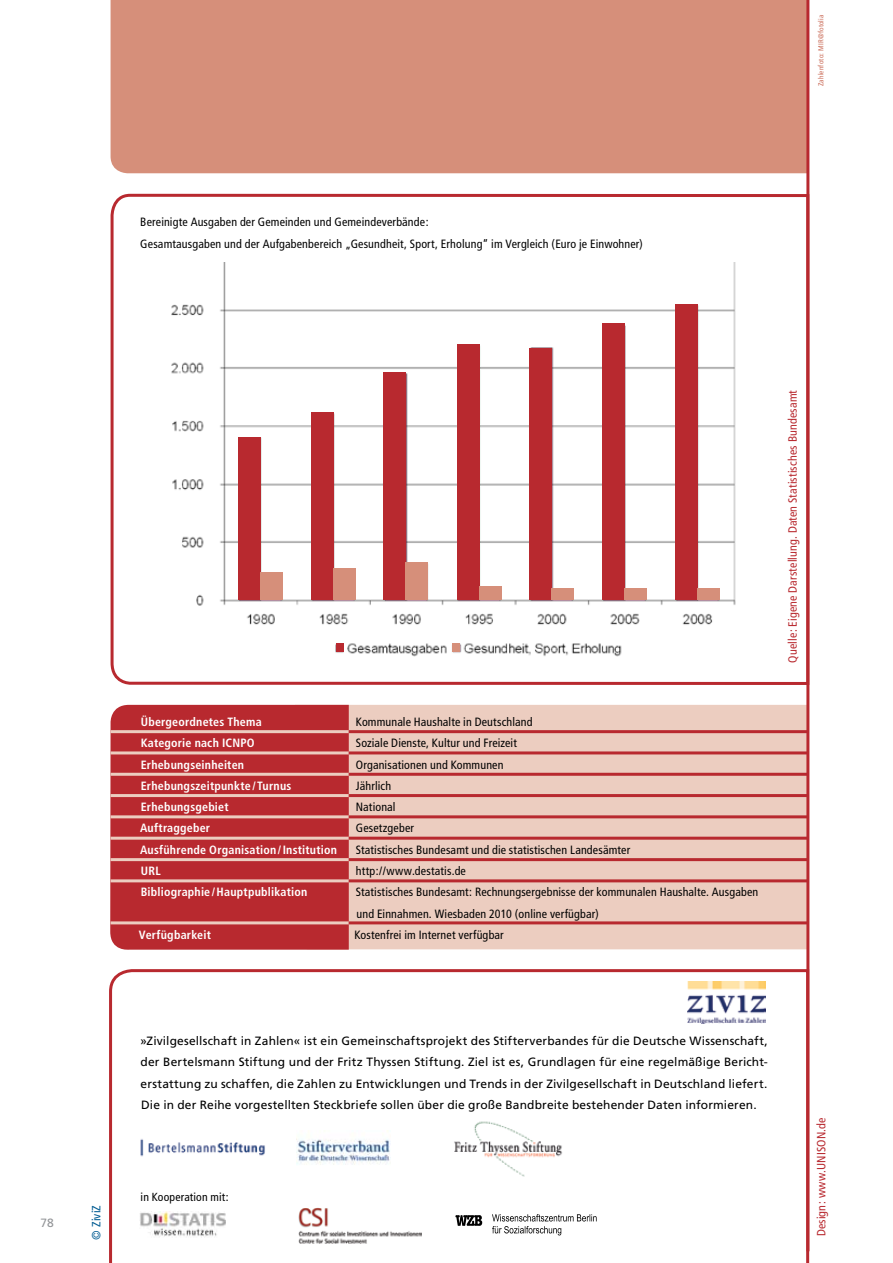
<style>
.page{position:relative;width:893px;height:1263px;background:#fff}
.page>*{position:absolute;margin:0;border:0;box-sizing:border-box;transform-origin:0 0}
.t1{font:condensed 12px/21.3px "Frutiger";letter-spacing:.01em;color:#000}
.t2{font:12px/21.3px "Frutiger";letter-spacing:.01em;color:#000;text-align:justify}
.t3{font:700 condensed 12px "Frutiger";letter-spacing:.02em;color:#fff}
.t4{font:condensed 12px "Frutiger";letter-spacing:.015em;color:#b8292f}
.t5{font:condensed 12px "Frutiger";letter-spacing:.01em;color:#015b92}
.t6{font:12px "Frutiger";color:#939598}
.t7{font:condensed 11.7px "Frutiger";letter-spacing:.01em;color:#000}
.t8{font:condensed 7.2px "Frutiger";letter-spacing:.02em;color:#ca6c58}
</style>
<div class="page">
<div style="left:111px;top:0;width:695px;height:173px;background:#d68f7a"></div>
<svg style="left:110px;top:192px;width:700px;height:494px"></svg>
<img style="left:141px;top:263px;width:624px;height:398px">
<div style="left:238px;top:437px;width:23px;height:162px;background:#b8292f"></div>
<div style="left:312px;top:412px;width:22px;height:187px;background:#b8292f"></div>
<div style="left:336px;top:643px;width:7px;height:9px;background:#b8292f"></div>
<div style="left:452px;top:643px;width:8px;height:9px;background:#d68f7a"></div>
<div style="left:383px;top:372px;width:23px;height:227px;background:#b8292f"></div>
<div style="left:457px;top:344px;width:22px;height:255px;background:#b8292f"></div>
<div style="left:530px;top:348px;width:22px;height:251px;background:#b8292f"></div>
<div style="left:602px;top:323px;width:23px;height:276px;background:#b8292f"></div>
<div style="left:675px;top:304px;width:23px;height:295px;background:#b8292f"></div>
<div style="left:260px;top:572px;width:23px;height:27px;background:#d68f7a"></div>
<div style="left:334px;top:568px;width:22px;height:31px;background:#d68f7a"></div>
<div style="left:405px;top:562px;width:23px;height:37px;background:#d68f7a"></div>
<div style="left:479px;top:586px;width:23px;height:13px;background:#d68f7a"></div>
<div style="left:552px;top:588px;width:22px;height:11px;background:#d68f7a"></div>
<div style="left:624px;top:588px;width:23px;height:11px;background:#d68f7a"></div>
<div style="left:697px;top:588px;width:23px;height:11px;background:#d68f7a"></div>
<svg style="left:109px;top:968px;width:701px;height:295px"></svg>
<div style="left:349px;top:705px;width:457px;height:244px;background:#eccdc0"></div>
<div style="left:110px;top:705px;width:239px;height:245px;background:#b8292f"></div>
<hr style="left:111px;top:730px;width:238px;height:3px;background:#eccdc0">
<hr style="left:111px;top:751px;width:238px;height:3px;background:#eccdc0">
<hr style="left:111px;top:773px;width:238px;height:3px;background:#eccdc0">
<hr style="left:111px;top:794px;width:238px;height:3px;background:#eccdc0">
<hr style="left:111px;top:815px;width:238px;height:3px;background:#eccdc0">
<hr style="left:111px;top:837px;width:238px;height:3px;background:#eccdc0">
<hr style="left:111px;top:858px;width:238px;height:3px;background:#eccdc0">
<hr style="left:111px;top:879px;width:238px;height:3px;background:#eccdc0">
<hr style="left:111px;top:921px;width:238px;height:3px;background:#eccdc0">
<hr style="left:349px;top:730px;width:459px;height:3px;background:#b8292f">
<hr style="left:349px;top:751px;width:459px;height:3px;background:#b8292f">
<hr style="left:349px;top:773px;width:459px;height:3px;background:#b8292f">
<hr style="left:349px;top:794px;width:459px;height:3px;background:#b8292f">
<hr style="left:349px;top:815px;width:459px;height:3px;background:#b8292f">
<hr style="left:349px;top:837px;width:459px;height:3px;background:#b8292f">
<hr style="left:349px;top:858px;width:459px;height:3px;background:#b8292f">
<hr style="left:349px;top:879px;width:459px;height:3px;background:#b8292f">
<hr style="left:349px;top:921px;width:459px;height:3px;background:#b8292f">
<img style="left:136px;top:1129px;width:133px;height:36px">
<img style="left:452px;top:1113px;width:117px;height:65px">
<img style="left:298px;top:1208px;width:123px;height:36px">
<img style="left:139px;top:1212px;width:87px;height:30px">
<hr style="left:806px;top:0;width:3px;height:1251px;background:#b8292f">
<img style="left:687px;top:981px;width:78px;height:43px">
<img style="left:297px;top:1130px;width:94px;height:38px">
<svg style="left:455px;top:1215px;width:27px;height:11px"></svg>
<svg style="left:492px;top:1214px;width:105px;height:21px"></svg>
<p class="t1" style="left:140px;top:212px;width:504px">Bereinigte Ausgaben der Gemeinden und Gemeindeverbände:<br>Gesamtausgaben und der Aufgabenbereich „Gesundheit, Sport, Erholung“ im Vergleich (Euro je Einwohner)</p>
<p class="t8" style="left:817px;top:86px;width:73px;rotate:-90deg">Zahlenfoto: MIR@fotolia</p>
<p class="t6" style="left:41px;top:1216px;width:15px">78</p>
<p class="t5" style="left:89px;top:1239px;width:36px;rotate:-90deg">© ZiviZ</p>
<p class="t3" style="left:141px;top:715px;width:123px">Übergeordnetes Thema</p>
<p class="t1" style="left:356px;top:711px;width:178px">Kommunale Haushalte in Deutschland</p>
<p class="t3" style="left:141px;top:736px;width:116px">Kategorie nach ICNPO</p>
<p class="t1" style="left:356px;top:733px;width:163px">Soziale Dienste, Kultur und Freizeit</p>
<p class="t3" style="left:141px;top:757px;width:105px">Erhebungseinheiten</p>
<p class="t1" style="left:356px;top:754px;width:149px">Organisationen und Kommunen</p>
<p class="t3" style="left:141px;top:779px;width:152px">Erhebungszeitpunkte / Turnus</p>
<p class="t1" style="left:356px;top:775px;width:37px">Jährlich</p>
<p class="t3" style="left:141px;top:800px;width:89px">Erhebungsgebiet</p>
<p class="t1" style="left:356px;top:796px;width:41px">National</p>
<p class="t3" style="left:140px;top:821px;width:72px">Auftraggeber</p>
<p class="t1" style="left:356px;top:818px;width:60px">Gesetzgeber</p>
<p class="t3" style="left:140px;top:842px;width:198px">Ausführende Organisation / Institution</p>
<p class="t1" style="left:356px;top:839px;width:276px">Statistisches Bundesamt und die statistischen Landesämter</p>
<p class="t3" style="left:141px;top:864px;width:21px">URL</p>
<p class="t1" style="left:356px;top:860px;width:112px">http://www.destatis.de</p>
<p class="t3" style="left:141px;top:885px;width:168px">Bibliographie / Hauptpublikation</p>
<p class="t1" style="left:356px;top:881px;width:404px">Statistisches Bundesamt: Rechnungsergebnisse der kommunalen Haushalte. Ausgaben und Einnahmen. Wiesbaden 2010 (online verfügbar)</p>
<p class="t3" style="left:139px;top:927px;width:73px">Verfügbarkeit</p>
<p class="t1" style="left:354px;top:924px;width:151px">Kostenfrei im Internet verfügbar</p>
<p class="t4" style="left:786px;top:663px;width:274px;rotate:-90deg">Quelle: Eigene Darstellung. Daten Statistisches Bundesamt</p>
<p class="t2" style="left:140px;top:1030px;width:629px">»Zivilgesellschaft in Zahlen« ist ein Gemeinschaftsprojekt des Stifterverbandes für die Deutsche Wissenschaft, der Bertelsmann Stiftung und der Fritz Thyssen Stiftung. Ziel ist es, Grundlagen für eine regelmäßige Bericht&shy;erstattung zu schaffen, die Zahlen zu Entwicklungen und Trends in der Zivilgesellschaft in Deutschland liefert.<br>Die in der Reihe vorgestellten Steckbriefe sollen über die große Bandbreite bestehender Daten informieren.</p>
<p class="t7" style="left:141px;top:1190px;width:90px">in Kooperation mit:</p>
<p class="t4" style="left:814px;top:1236px;width:121px;rotate:-90deg">Design: www.UNISON.de</p>
</div>
